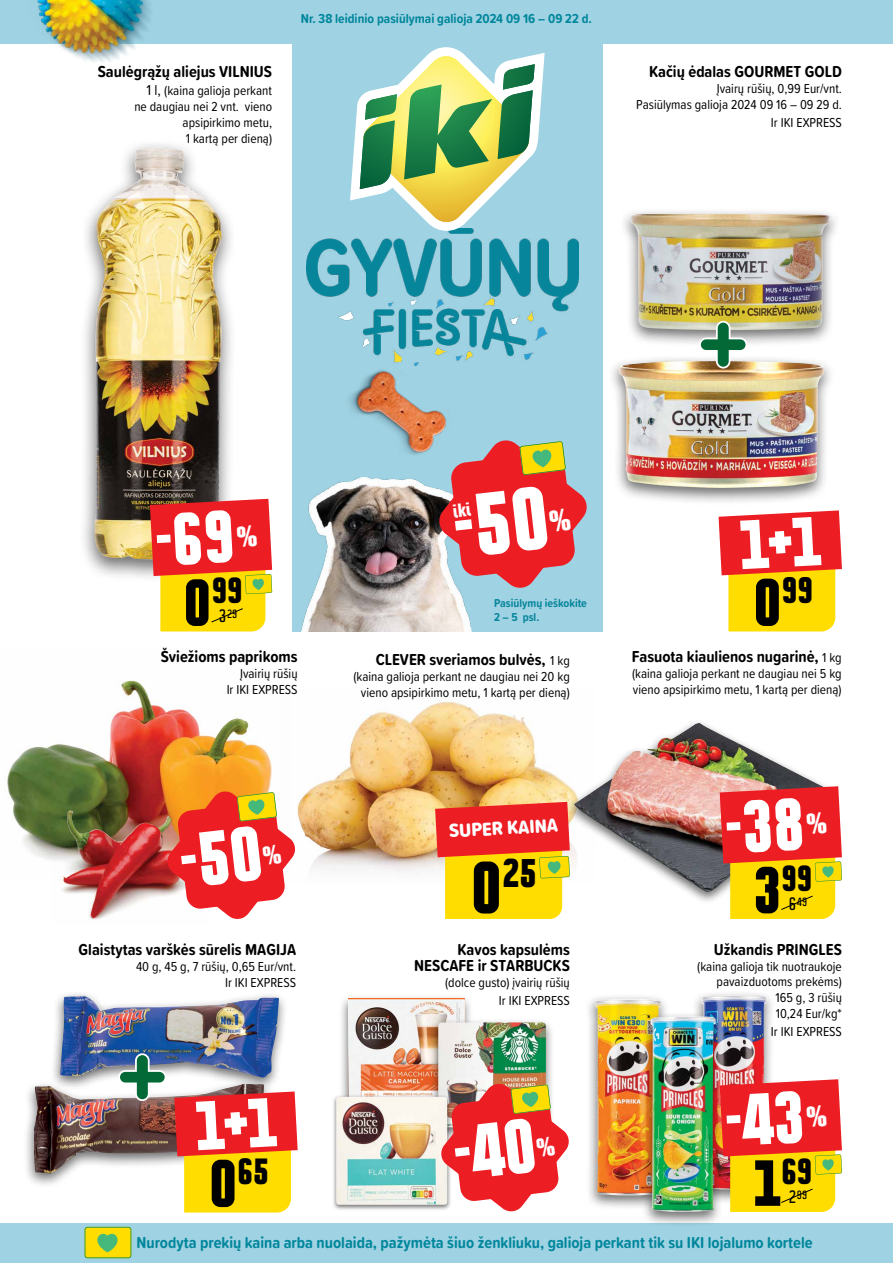
<style>
.page{position:relative;width:893px;height:1263px;background:#fff}
.page>*{position:absolute;margin:0;border:0;box-sizing:border-box;transform-origin:0 0}
.t1{font:900 condensed 66.3px "Politica";color:#000}
.t2{font:900 condensed 36.6px "Politica";color:#000}
.t3{font:900 condensed 33.3px "Politica";color:#000}
.t4{font:900 condensed 32.85px "Politica";color:#000}
.t5{font:19.65px "Proxima Soft Cond Extrabld";color:#fff}
.t6{font:700 16.5px/16.5px "Proxima Soft Cond";color:#000;text-align:right}
.t7{font:700 16.5px "Proxima Soft Cond";color:#00869c}
.t8{font:13.5px/16.2px "Proxima Soft Cond";color:#000;text-align:right}
.t9{font:700 13.5px "Proxima Soft Cond";color:#00869c}
.t10{font:700 11.85px/14.2px "Proxima Soft Cond";color:#06859b}
.t11{font:700 condensed 10.95px "Politica";color:#000;scale:1.04 1}
.s1{font-size:15px}
.s2{font-size:59.4px}
.s3{font-size:16.35px}
.s4{font-size:60.3px}
.s5{font-weight:400;font-size:13.5px}
</style>
<div class="page">
<div style="left:292px;top:0;width:310px;height:632px;background:#9fd2e2"></div>
<div style="left:0;top:1223px;width:893px;height:40px;background:#9fd2e2"></div>
<div style="left:0;top:0;width:893px;height:43px;background:#9fd2e2"></div>
<img style="left:306px;top:231px;width:272px;height:135px">
<img style="left:301px;top:477px;width:170px;height:155px">
<svg style="left:350px;top:47px;width:195px;height:184px"></svg>
<img style="left:29px;top:0;width:125px;height:63px">
<img style="left:350px;top:370px;width:97px;height:85px">
<div style="left:339px;top:994px;width:134px;height:130px;background:#000;opacity:.58"></div>
<img style="left:349px;top:999px;width:115px;height:95px">
<div style="left:429px;top:1017px;width:125px;height:123px;background:#000;opacity:.58"></div>
<img style="left:438px;top:1022px;width:108px;height:72px">
<div style="left:618px;top:208px;width:223px;height:139px;background:#000;opacity:.58"></div>
<img style="left:630px;top:214px;width:200px;height:116px">
<div style="left:607px;top:354px;width:228px;height:151px;background:#000;opacity:.58"></div>
<img style="left:619px;top:361px;width:205px;height:127px">
<img style="left:725px;top:1046px;width:41px;height:33px">
<div style="left:585px;top:993px;width:85px;height:218px;background:#000;opacity:.58"></div>
<img style="left:595px;top:999px;width:66px;height:196px">
<div style="left:640px;top:1010px;width:85px;height:217px;background:#000;opacity:.58"></div>
<img style="left:651px;top:1016px;width:65px;height:196px">
<img style="left:297px;top:703px;width:268px;height:155px">
<div style="left:23px;top:1078px;width:251px;height:110px;background:#000;opacity:.58"></div>
<img style="left:33px;top:1084px;width:141px;height:89px">
<div style="left:50px;top:990px;width:238px;height:101px;background:#000;opacity:.58"></div>
<img style="left:60px;top:995px;width:219px;height:82px">
<div style="left:565px;top:718px;width:274px;height:187px;background:#000;opacity:.58"></div>
<img style="left:574px;top:723px;width:257px;height:169px">
<div style="left:78px;top:139px;width:159px;height:443px;background:#000;opacity:.58"></div>
<img style="left:94px;top:148px;width:129px;height:412px">
<div style="left:332px;top:1094px;width:120px;height:117px;background:#000;opacity:.58"></div>
<img style="left:336px;top:1097px;width:104px;height:108px">
<img style="left:8px;top:682px;width:263px;height:166px">
<img style="left:51px;top:804px;width:115px;height:116px">
<img style="left:63px;top:810px;width:103px;height:108px">
<div style="left:406px;top:934px;width:173px;height:81px;background:#fff"></div>
<div style="left:688px;top:934px;width:163px;height:112px;background:#fff;opacity:.75"></div>
<svg style="left:698px;top:320px;width:50px;height:49px"></svg>
<svg style="left:117px;top:1052px;width:50px;height:50px"></svg>
<svg style="left:435px;top:802px;width:135px;height:117px;background:#f48f24"></svg>
<svg style="left:85px;top:1227px;width:46px;height:31px"></svg>
<svg style="left:719px;top:510px;width:123px;height:121px;background:#f68a30"></svg>
<svg style="left:174px;top:1091px;width:124px;height:121px;background:#f3862d"></svg>
<svg style="left:720px;top:786px;width:122px;height:133px;background:#ee7525"></svg>
<svg style="left:720px;top:1079px;width:122px;height:133px;background:#f07323"></svg>
<svg style="left:440px;top:1082px;width:129px;height:130px"></svg>
<svg style="left:166px;top:790px;width:131px;height:129px"></svg>
<svg style="left:150px;top:499px;width:122px;height:132px;background:#ef7625"></svg>
<svg style="left:437px;top:438px;width:150px;height:152px"></svg>
<p class="t6" style="left:98px;top:63px;width:176px">Saulėgrąžų aliejus VILNIUS</p>
<p class="t8" style="left:134px;top:82px;width:139px"><span class="s1">1 l,</span> (kaina galioja perkant ne daugiau nei 2 vnt. vieno apsipirkimo metu,<br>1 kartą per dieną)</p>
<p class="t9" style="left:301px;top:8px;width:293px">Nr. 38 leidinio pasiūlymai galioja 2024 09 16 – 09 22 d.</p>
<p class="t6" style="left:649px;top:63px;width:194px">Kačių ėdalas GOURMET GOLD</p>
<p class="t8" style="left:636px;top:80px;width:207px;line-height:15.8px">Įvairų rūšių, 0,99 Eur/vnt.<br>Pasiūlymas galioja 2024 09 16 – 09 29 d.</p>
<p class="t8" style="left:771px;top:114px;width:72px">Ir IKI EXPRESS</p>
<h3 class="t4" style="left:183px;top:565px;width:61px"><span class="s2">0</span>99</h3>
<p class="t11" style="left:219px;top:605px;width:19px"><span class="s3">3</span>29</p>
<p class="t6" style="left:161px;top:647px;width:138px">Šviežioms paprikoms</p>
<p class="t8" style="left:227px;top:664px;width:72px">Įvairių rūšių<br>Ir IKI EXPRESS</p>
<p class="t6" style="left:79px;top:941px;width:219px">Glaistytas varškės sūrelis MAGIJA</p>
<p class="t8" style="left:136px;top:958px;width:162px">40 g, 45 g, 7 rūšių, 0,65 Eur/vnt.<br>Ir IKI EXPRESS</p>
<h3 class="t3" style="left:209px;top:1145px;width:61px"><span class="s4">0</span>65</h3>
<p class="t10" style="left:494px;top:595px;width:94px">Pasiūlymų ieškokite<br>2 – 5 psl.</p>
<p class="t6" style="left:376px;top:651px;width:196px">CLEVER sveriamos bulvės, <span class="s5">1 kg</span></p>
<p class="t8" style="left:353px;top:668px;width:218px;text-align:center">(kaina galioja perkant ne daugiau nei 20 kg vieno apsipirkimo metu, 1 kartą per dieną)</p>
<h3 class="t3" style="left:753px;top:564px;width:61px"><span class="s4">0</span>99</h3>
<p class="t6" style="left:632px;top:647px;width:211px">Fasuota kiaulienos nugarinė, <span class="s5">1 kg</span></p>
<p class="t8" style="left:632px;top:664px;width:211px;text-align:left">(kaina galioja perkant ne daugiau nei 5 kg vieno apsipirkimo metu, 1 kartą per dieną)</p>
<h3 class="t5" style="left:448px;top:816px;width:110px;rotate:-3deg">SUPER KAINA</h3>
<h2 class="t2" style="left:502px;top:845px;width:36px">25</h2>
<h1 class="t1" style="left:471px;top:835px;width:33px">0</h1>
<p class="t6" style="left:414px;top:941px;width:157px">Kavos kapsulėms<br>NESCAFE ir STARBUCKS</p>
<p class="t8" style="left:445px;top:973px;width:126px;line-height:18px">(dolce gusto) įvairių rūšių<br>Ir IKI EXPRESS</p>
<h3 class="t4" style="left:753px;top:852px;width:61px"><span class="s2">3</span>99</h3>
<p class="t11" style="left:789px;top:893px;width:19px"><span class="s3">6</span>49</p>
<p class="t6" style="left:714px;top:941px;width:130px">Užkandis PRINGLES</p>
<p class="t8" style="left:697px;top:958px;width:146px;line-height:15.8px">(kaina galioja tik nuotraukoje pavaizduotoms prekėms)<br>165 g, 3 rūšių<br>10,24 Eur/kg*</p>
<p class="t8" style="left:771px;top:1023px;width:72px">Ir IKI EXPRESS</p>
<h3 class="t4" style="left:753px;top:1145px;width:61px"><span class="s2">1</span>69</h3>
<p class="t11" style="left:789px;top:1186px;width:19px"><span class="s3">2</span>99</p>
<p class="t7" style="left:136px;top:1230px;width:678px">Nurodyta prekių kaina arba nuolaida, pažymėta šiuo ženkliuku, galioja perkant tik su IKI lojalumo kortele</p>
</div>
